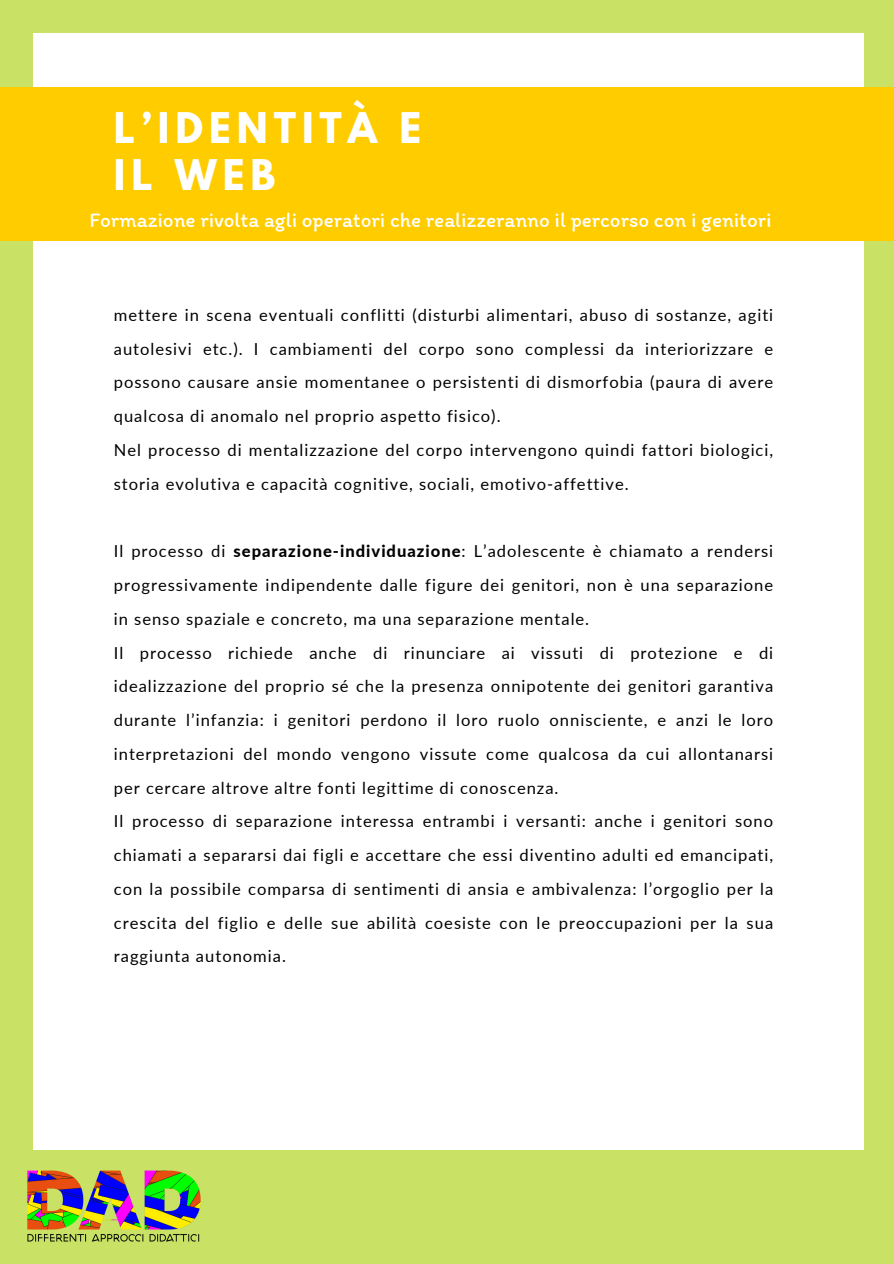
<style>
.page{position:relative;width:894px;height:1264px;background:#fff}
.page>*{position:absolute;margin:0;border:0;box-sizing:border-box;transform-origin:0 0}
.t1{font:700 37.5px/47.2px "League Spartan";letter-spacing:.16em;color:#fff}
.t2{font:21px "Itim";color:#fff}
.t3{font:16.5px/33.8px "Lato";letter-spacing:.06em;color:#000;text-align:justify}
.s1{font-weight:800}
</style>
<div class="page">
<div style="left:0;top:0;width:893px;height:1263px;background:#c9e265"></div>
<div style="left:34px;top:33px;width:829px;height:1197px;background:#fff"></div>
<div style="left:0;top:87px;width:893px;height:153px;background:#fc0"></div>
<div style="left:7px;top:1150px;width:859px;height:113px;background:#c9e265"></div>
<img style="left:27px;top:1170px;width:174px;height:72px">
<p class="t1" style="left:114px;top:109px;width:309px">L’IDENTITÀ E<br>IL WEB</p>
<p class="t2" style="left:89px;top:207px;width:683px">Formazione rivolta agli operatori che realizzeranno il percorso con i genitori</p>
<p class="t3" style="left:114px;top:297px;width:660px">mettere in scena eventuali conflitti (disturbi alimentari, abuso di sostanze, agiti autolesivi etc.). I cambiamenti del corpo sono complessi da interiorizzare e possono causare ansie momentanee o persistenti di dismorfobia (paura di avere qualcosa di anomalo nel proprio aspetto fisico).</p>
<h1 class="t3" style="left:114px;top:432px;width:660px">Nel processo di mentalizzazione del corpo intervengono quindi fattori biologici, storia evolutiva e capacità cognitive, sociali, emotivo-affettive.</h1>
<p class="t3" style="left:114px;top:534px;width:660px">Il processo di <span class="s1">separazione-individuazione</span>: L’adolescente è chiamato a rendersi progressivamente indipendente dalle figure dei genitori, non è una separazione in senso spaziale e concreto, ma una separazione mentale.</p>
<p class="t3" style="left:114px;top:635px;width:660px">Il processo richiede anche di rinunciare ai vissuti di protezione e di idealizzazione del proprio sé che la presenza onnipotente dei genitori garantiva durante l’infanzia: i genitori perdono il loro ruolo onnisciente, e anzi le loro interpretazioni del mondo vengono vissute come qualcosa da cui allontanarsi per cercare altrove altre fonti legittime di conoscenza.</p>
<p class="t3" style="left:114px;top:804px;width:660px">Il processo di separazione interessa entrambi i versanti: anche i genitori sono chiamati a separarsi dai figli e accettare che essi diventino adulti ed emancipati, con la possibile comparsa di sentimenti di ansia e ambivalenza: l’orgoglio per la crescita del figlio e delle sue abilità coesiste con le preoccupazioni per la sua raggiunta autonomia.</p>
</div>
